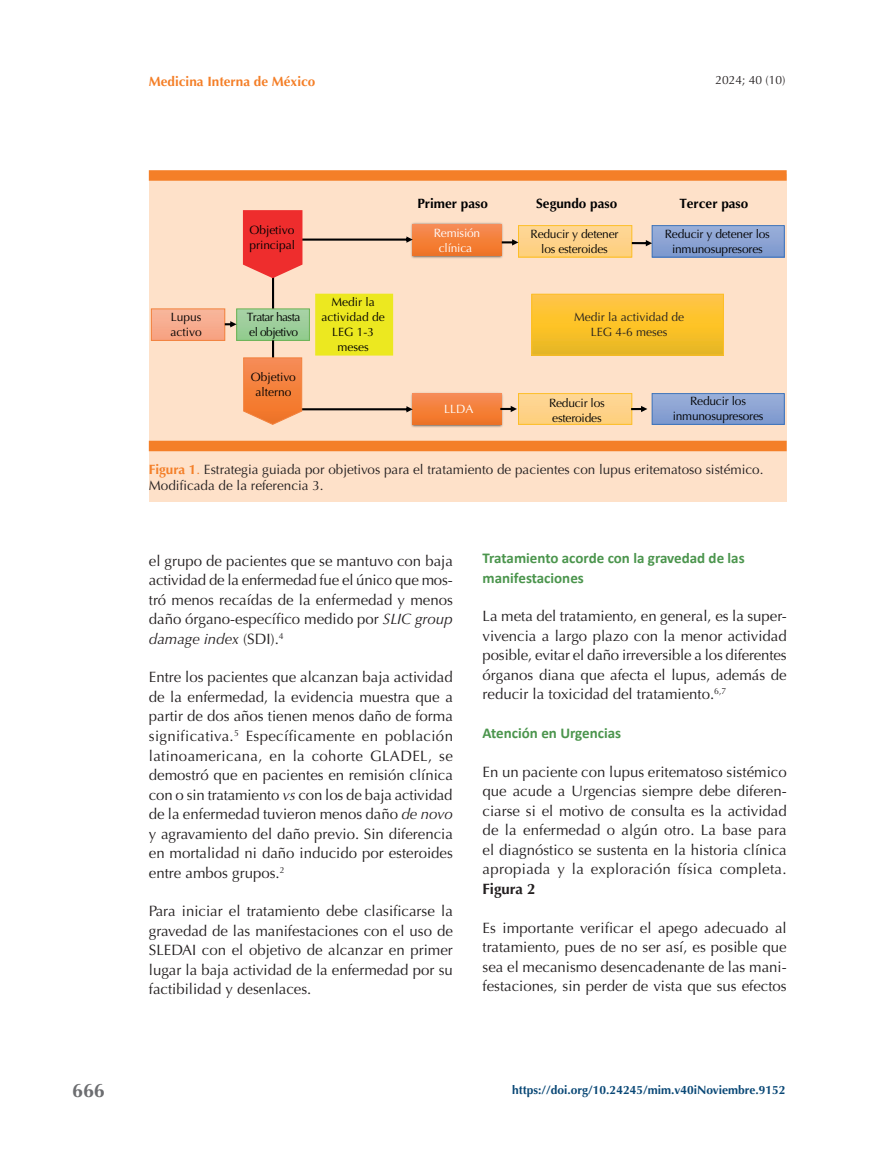
<style>
.page{position:relative;width:893px;height:1149px;background:#fff}
.page>*{position:absolute;margin:0;border:0;box-sizing:border-box;transform-origin:0 0}
.t1{font:700 19.5px "Optima";color:#6c6d70}
.t2{font:15px/19.5px "Optima";color:#231f20;text-align:justify}
.t3{font:700 15px/19.5px "Calibri";color:#4b954d}
.t4{font:700 15px "Optima";color:#231f20}
.t5{font:13.5px/16.5px "Optima";color:#231f20}
.t6{font:700 13.5px "Optima";color:#000001}
.t7{font:700 13.5px "Optima";color:#f47f28}
.t8{font:12px/15px "Optima";letter-spacing:-.02em;color:#000001;text-align:center}
.t9{font:12px/15px "Optima";color:#000001;text-align:center}
.t10{font:700 12px "Optima";color:#0a4876}
.t11{font:12px/15px "Optima";color:#231f20;text-align:center}
.t12{font:12px/15px "Optima";letter-spacing:-.05em;color:#000001}
.t13{font:12px/15px "Optima";letter-spacing:-.02em;color:#fff;text-align:center}
.t14{font:12px/15px "Optima";letter-spacing:.005em;color:#000001}
.s1{font-weight:700;color:#f47f28}
.s2{color:#f47f28}
.s3{font-style:italic}
</style>
<div class="page">
<div style="left:149px;top:174px;width:638px;height:327px;background:#fee1c9"></div>
<div style="left:149px;top:440px;width:638px;height:11px;background:#f47f28"></div>
<div style="left:149px;top:170px;width:638px;height:11px;background:#f47f28"></div>
<div style="left:151px;top:309px;width:74px;height:31px;background:#f7ad90"></div>
<div style="left:151px;top:308px;width:74px;height:32px;border:1px solid #f2813c"></div>
<div style="left:237px;top:309px;width:72px;height:31px;background:linear-gradient(to right,#9dce9a,#9dce9a)"></div>
<div style="left:236px;top:308px;width:74px;height:32px;border:1px solid #6db255"></div>
<img style="left:413px;top:222px;width:90px;height:37px">
<img style="left:422px;top:222px;width:72px;height:37px">
<svg style="left:413px;top:224px;width:88px;height:31px;background:#f3803c"></svg>
<img style="left:411px;top:392px;width:92px;height:36px">
<img style="left:433px;top:424px;width:48px;height:4px">
<svg style="left:413px;top:393px;width:88px;height:31px;background:#f3803c"></svg>
<div style="left:518px;top:393px;width:114px;height:31px;background:#fed28b"></div>
<div style="left:518px;top:393px;width:114px;height:31px;border:1px solid #fdbe26"></div>
<div style="left:316px;top:294px;width:77px;height:61px;background:#ece820"></div>
<div style="left:315px;top:294px;width:78px;height:61px;border:1px solid #ece820"></div>
<svg style="left:242px;top:210px;width:171px;height:98px"></svg>
<svg style="left:243px;top:340px;width:170px;height:85px"></svg>
<div style="left:532px;top:294px;width:191px;height:61px;background:linear-gradient(to bottom,#ffc841,#ebb91c)"></div>
<div style="left:531px;top:294px;width:193px;height:61px;border:1px solid #fdbe26"></div>
<div style="left:518px;top:225px;width:114px;height:32px;background:linear-gradient(to right,#fed38b,#fed38b)"></div>
<div style="left:518px;top:225px;width:114px;height:32px;border:1px solid #fdbe26"></div>
<svg style="left:502px;top:239px;width:16px;height:6px"></svg>
<svg style="left:500px;top:405px;width:17px;height:7px"></svg>
<div style="left:652px;top:225px;width:132px;height:32px;background:linear-gradient(to right,#8ca4d4,#8ca4d4)"></div>
<div style="left:652px;top:225px;width:133px;height:32px;border:1px solid #3d73ba"></div>
<div style="left:652px;top:393px;width:132px;height:31px;background:linear-gradient(to right,#8ca4d4,#8ca4d4)"></div>
<div style="left:652px;top:393px;width:133px;height:31px;border:1px solid #3d73ba"></div>
<svg style="left:632px;top:240px;width:20px;height:6px"></svg>
<svg style="left:631px;top:406px;width:16px;height:6px"></svg>
<svg style="left:225px;top:321px;width:12px;height:6px"></svg>
<h1 class="t1" style="left:72px;top:1079px;width:34px">666</h1>
<p class="t7" style="left:149px;top:73px;width:168px">Medicina Interna de México</p>
<p class="t11" style="left:715px;top:73px;width:72px">2024; 40 (10)</p>
<p class="t9" style="left:249px;top:222px;width:47px;text-align:left">Objetivo principal</p>
<p class="t14" style="left:170px;top:309px;width:33px">Lupus activo</p>
<p class="t12" style="left:247px;top:309px;width:55px">Tratar hasta el objetivo</p>
<p class="t9" style="left:251px;top:369px;width:47px">Objetivo alterno</p>
<p class="t9" style="left:322px;top:294px;width:65px">Medir la actividad de<br>LEG 1-3 meses</p>
<p class="t6" style="left:536px;top:195px;width:83px">Segundo paso</p>
<p class="t6" style="left:417px;top:195px;width:72px">Primer paso</p>
<p class="t6" style="left:679px;top:195px;width:71px">Tercer paso</p>
<p class="t13" style="left:434px;top:225px;width:48px">Remisión clínica</p>
<p class="t8" style="left:531px;top:226px;width:89px">Reducir y detener los esteroides</p>
<p class="t8" style="left:665px;top:226px;width:107px">Reducir y detener los inmunosupresores</p>
<p class="t11" style="left:574px;top:310px;width:112px">Medir la actividad de<br>LEG 4-6 meses</p>
<p class="t13" style="left:444px;top:401px;width:31px">LLDA</p>
<p class="t8" style="left:549px;top:395px;width:57px;text-align:left">Reducir los esteroides</p>
<p class="t8" style="left:673px;top:393px;width:92px">Reducir los inmunosupresores</p>
<p class="t5" style="left:149px;top:461px;width:616px"><span class="s1">Figura 1</span><span class="s2">.</span> Estrategia guiada por objetivos para el tratamiento de pacientes con lupus eritematoso sistémico.<br>Modificada de la referencia 3.</p>
<p class="t2" style="left:149px;top:551px;width:306px">el grupo de pacientes que se mantuvo con baja actividad de la enfermedad fue el único que mos&shy;tró menos recaídas de la enfermedad y menos daño órgano-específico medido por <span class="s3">SLIC group damage index</span> (SDI).<sup>4</sup></p>
<p class="t2" style="left:149px;top:667px;width:306px">Entre los pacientes que alcanzan baja actividad de la enfermedad, la evidencia muestra que a partir de dos años tienen menos daño de forma significativa.<sup>5</sup> Específicamente en población latinoamericana, en la cohorte GLADEL, se demostró que en pacientes en remisión clínica con o sin tratamiento <span class="s3">vs</span> con los de baja actividad de la enfermedad tuvieron menos daño <span class="s3">de novo </span>y agravamiento del daño previo. Sin diferencia en mortalidad ni daño inducido por esteroides entre ambos grupos.<sup>2</sup></p>
<p class="t2" style="left:149px;top:901px;width:306px">Para iniciar el tratamiento debe clasificarse la gravedad de las manifestaciones con el uso de SLEDAI con el objetivo de alcanzar en primer lugar la baja actividad de la enfermedad por su factibilidad y desenlaces.</p>
<p class="t3" style="left:483px;top:547px;width:264px">Tratamiento acorde con la gravedad de las manifestaciones</p>
<p class="t2" style="left:483px;top:606px;width:306px">La meta del tratamiento, en general, es la super&shy;vivencia a largo plazo con la menor actividad posible, evitar el daño irreversible a los diferentes órganos diana que afecta el lupus, además de reducir la toxicidad del tratamiento.<sup>6,7</sup></p>
<p class="t3" style="left:483px;top:722px;width:140px">Atención en Urgencias</p>
<p class="t2" style="left:483px;top:761px;width:306px">En un paciente con lupus eritematoso sistémico que acude a Urgencias siempre debe diferen&shy;ciarse si el motivo de consulta es la actividad de la enfermedad o algún otro. La base para el diagnóstico se sustenta en la historia clínica apropiada y la exploración física completa.</p>
<p class="t4" style="left:483px;top:879px;width:54px">Figura 2</p>
<p class="t2" style="left:483px;top:917px;width:306px">Es importante verificar el apego adecuado al tratamiento, pues de no ser así, es posible que sea el mecanismo desencadenante de las mani&shy;festaciones, sin perder de vista que sus efectos</p>
<p class="t10" style="left:512px;top:1082px;width:275px">https://doi.org/10.24245/mim.v40iNoviembre.9152</p>
</div>
